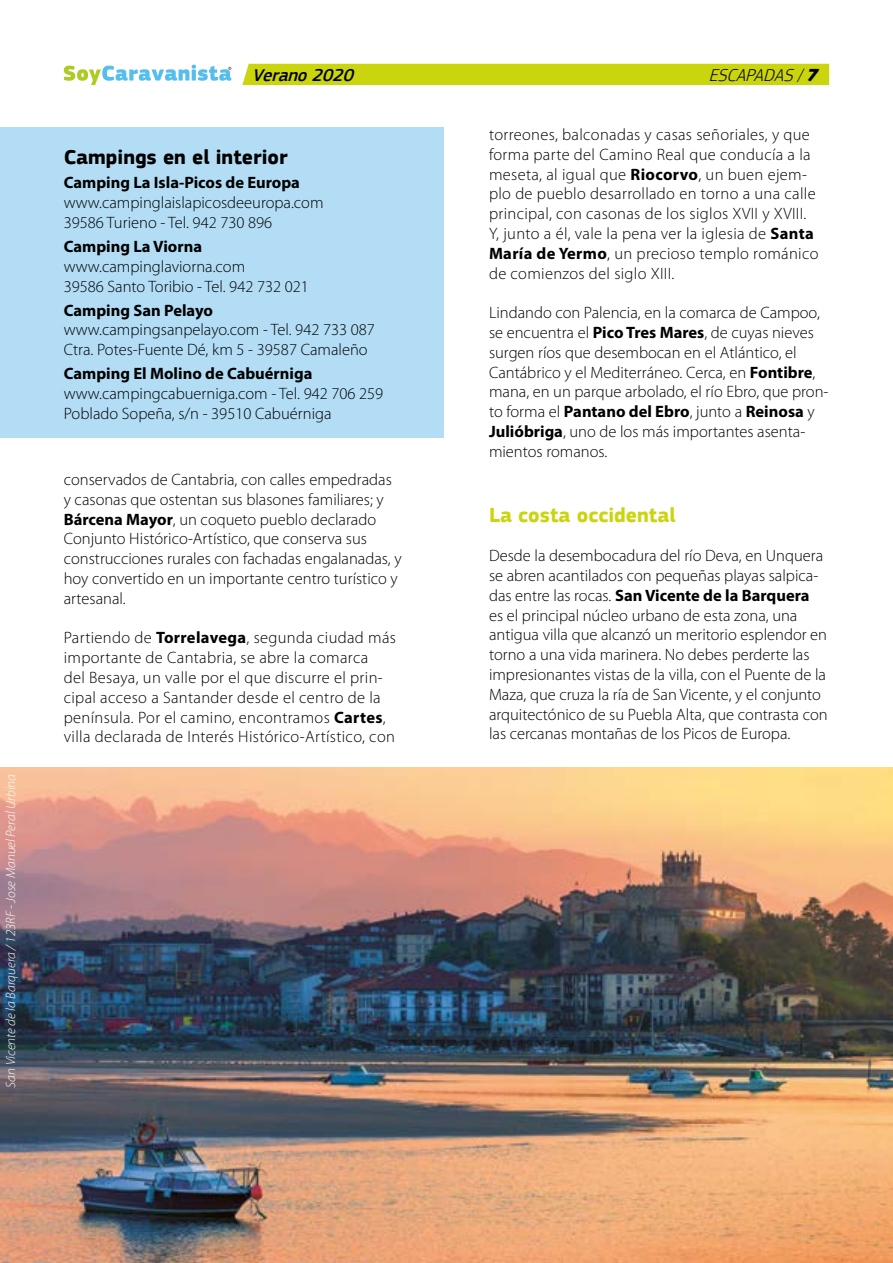
<style>
.page{position:relative;width:893px;height:1263px;background:#fff}
.page>*{position:absolute;margin:0;border:0;box-sizing:border-box;transform-origin:0 0}
.t1{font:700 21px "PF Square Sans Pro";color:#000}
.t2{font:700 21px "PF Square Sans Pro";color:#cad50e}
.t3{font:italic 300 18px "PF Square Sans Pro";color:#000}
.t4{font:italic 500 18px "PF Square Sans Pro";color:#000}
.t5{font:300 16.5px/19.8px "Myriad Pro";color:#000}
.t6{font:300 16.5px/19.8px "Myriad Pro";letter-spacing:.02em;color:#000}
.t7{font:700 16.5px "Myriad Pro";color:#000}
.t8{font:italic 300 13.5px "Myriad Pro";color:#fff}
.s1{font-weight:900}
.s2{font-weight:700}
</style>
<div class="page">
<div style="left:0;top:128px;width:444px;height:310px;background:#b2ddf5"></div>
<img style="left:1px;top:767px;width:892px;height:496px">
<svg style="left:64px;top:65px;width:167px;height:20px"></svg>
<div style="left:242px;top:64px;width:588px;height:21px;background:#cad50e"></div>
<p class="t8" style="left:4px;top:1087px;width:315px;rotate:-90deg">San Vicente de la Barquera / 123RF - Jose Manuel Peral Urbina</p>
<p class="t4" style="left:252px;top:65px;width:108px">Verano2020</p>
<p class="t3" style="left:709px;top:65px;width:116px">ESCAPADAS/<span class="s1">7</span></p>
<p class="t1" style="left:64px;top:145px;width:225px">Campings en el interior</p>
<p class="t7" style="left:64px;top:174px;width:238px">Camping La Isla-Picos de Europa</p>
<p class="t5" style="left:64px;top:193px;width:261px">www.campinglaislapicosdeeuropa.com<br>39586 Turieno - Tel. 942 730 896</p>
<p class="t7" style="left:64px;top:237px;width:140px">Camping La Viorna</p>
<p class="t5" style="left:64px;top:257px;width:247px">www.campinglaviorna.com<br>39586 Santo Toribio - Tel. 942 732 021</p>
<p class="t7" style="left:64px;top:301px;width:151px">Camping San Pelayo</p>
<p class="t5" style="left:64px;top:320px;width:313px">www.campingsanpelayo.com - Tel. 942 733 087<br>Ctra. Potes-Fuente Dé, km 5 - 39587 Camaleño</p>
<p class="t7" style="left:64px;top:364px;width:250px">Camping El Molino de Cabuérniga</p>
<p class="t5" style="left:64px;top:384px;width:321px">www.campingcabuerniga.com - Tel. 942 706 259<br>Poblado Sopeña, s/n - 39510 Cabuérniga</p>
<p class="t5" style="left:64px;top:470px;width:339px">conservados de Cantabria, con calles empedradas y casonas que ostentan sus blasones familiares; y <span class="s2">Bárcena Mayor</span>, un coqueto pueblo declarado Conjunto Histórico-Artístico, que conserva sus construcciones rurales con fachadas engalanadas, y hoy convertido en un importante centro turístico y artesanal.</p>
<p class="t6" style="left:64px;top:628px;width:334px">Partiendo de <span class="s2">Torrelavega</span>, segunda ciudad más importante de Cantabria, se abre la comarca<br>del Besaya, un valle por el que discurre el prin&shy;cipal acceso a Santander desde el centro de la península. Por el camino, encontramos <span class="s2">Cartes</span>, villa declarada de Interés Histórico-Artístico, con</p>
<p class="t6" style="left:489px;top:125px;width:331px">torreones, balconadas y casas señoriales, y que forma parte del Camino Real que conducía a la meseta, al igual que <span class="s2">Riocorvo</span>, un buen ejem&shy;plo de pueblo desarrollado en torno a una calle principal, con casonas de los siglos XVII y XVIII.<br>Y, junto a él, vale la pena ver la iglesia de <span class="s2">Santa María de Yermo</span>, un precioso templo románico de comienzos del siglo XIII.</p>
<p class="t5" style="left:489px;top:303px;width:341px">Lindando con Palencia, en la comarca de Campoo, se encuentra el <span class="s2">Pico Tres Mares</span>, de cuyas nieves surgen ríos que desembocan en el Atlántico, el Cantábrico y el Mediterráneo. Cerca, en <span class="s2">Fontibre</span>, mana, en un parque arbolado, el río Ebro, que pron&shy;to forma el <span class="s2">Pantano del Ebro</span>, junto a <span class="s2">Reinosa</span> y <span class="s2">Julióbriga</span>, uno de los más importantes asenta&shy;mientos romanos.</p>
<p class="t2" style="left:489px;top:502px;width:188px">La costa occidental</p>
<p class="t5" style="left:489px;top:546px;width:340px">Desde la desembocadura del río Deva, en Unquera se abren acantilados con pequeñas playas salpica&shy;das entre las rocas. <span class="s2">San Vicente de la Barquera </span>es el principal núcleo urbano de esta zona, una antigua villa que alcanzó un meritorio esplendor en torno a una vida marinera. No debes perderte las impresionantes vistas de la villa, con el Puente de la Maza, que cruza la ría de San Vicente, y el conjunto arquitectónico de su Puebla Alta, que contrasta con las cercanas montañas de los Picos de Europa.</p>
</div>
